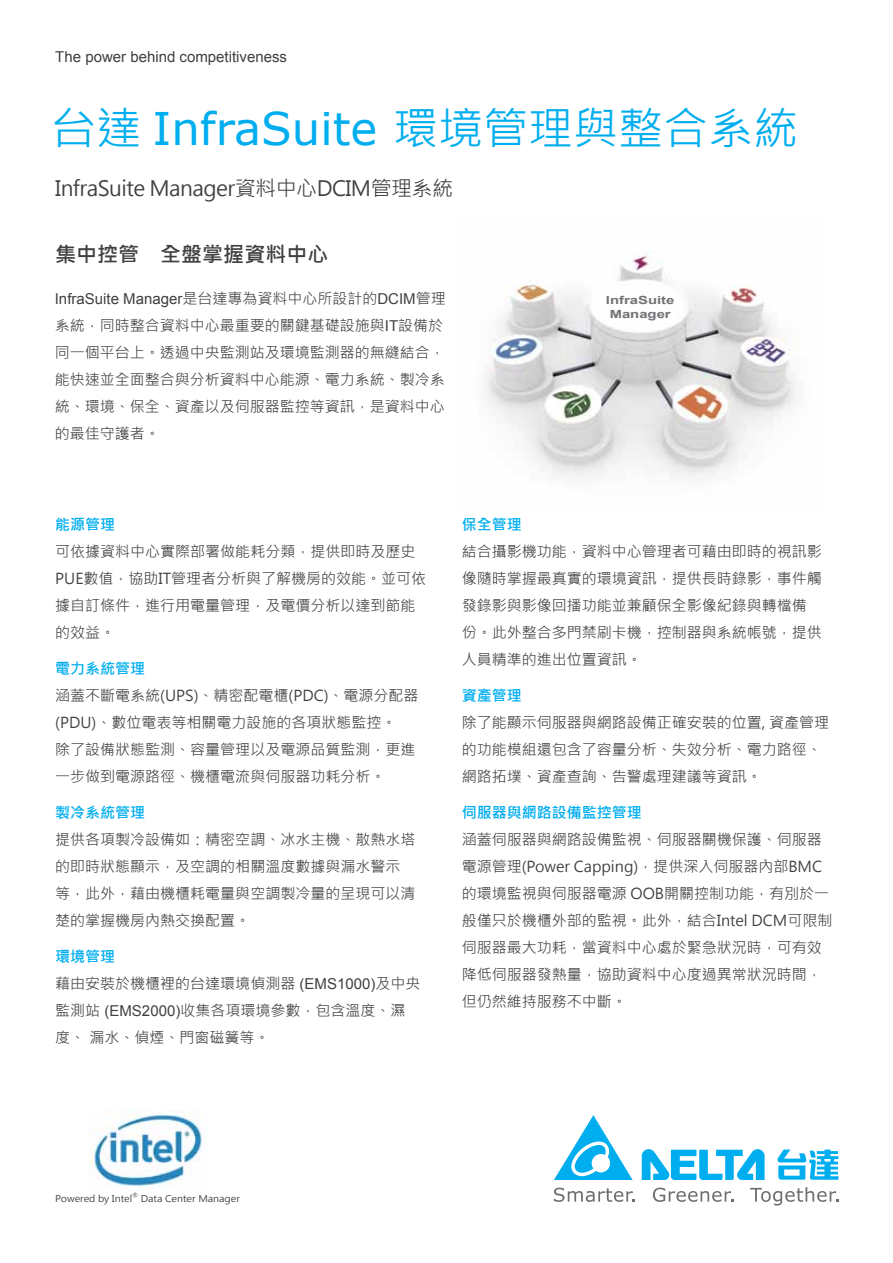
<style>
.page{position:relative;width:893px;height:1263px;background:#fff}
.page>*{position:absolute;margin:0;border:0;box-sizing:border-box;transform-origin:0 0}
.t1{font:45px "Microsoft Jheng Hei";color:#00aeef}
.t2{font:21px "Microsoft Jheng Hei";letter-spacing:-.025em;color:#404042}
.t3{font:700 21px "Microsoft Jheng Hei";color:#404042}
.t4{font:15px/27px "Microsoft Jheng Hei";color:#404042}
.t5{font:15px "Arial";color:#404042}
.t6{font:700 15px "Microsoft Jheng Hei";color:#00aeef}
.t7{font:700 11.25px/13.5px "Arial";color:#717275;text-align:center;scale:1.32 1}
.t8{font:9.15px "Microsoft Jheng Hei";color:#404042;scale:1.07 1}
.t9{font:5.7px "Microsoft Jheng Hei";color:#404042;scale:1.07 1}
.s1{font-family:"Verdana"}
.s2{font-family:"Microsoft Jheng Hei"}
.s3{font-family:"Arial"}
.s4{font-weight:700;color:#00aeef}
</style>
<div class="page">
<img style="left:487px;top:251px;width:312px;height:226px">
<svg style="left:554px;top:1187px;width:81px;height:15px"></svg>
<svg style="left:653px;top:1187px;width:80px;height:15px"></svg>
<svg style="left:750px;top:1187px;width:88px;height:18px"></svg>
<svg style="left:777px;top:1149px;width:61px;height:31px"></svg>
<svg style="left:642px;top:1149px;width:123px;height:31px"></svg>
<svg style="left:554px;top:1115px;width:79px;height:65px"></svg>
<img style="left:89px;top:1111px;width:114px;height:76px">
<p class="t5" style="left:55px;top:47px;width:233px">The power behind competitiveness</p>
<h1 class="t1" style="left:51px;top:100px;width:748px">台達 <span class="s1">InfraSuite</span> 環境管理與整合系統</h1>
<h2 class="t2" style="left:55px;top:175px;width:399px">InfraSuite Manager資料中心DCIM管理系統</h2>
<h2 class="t3" style="left:55px;top:241px;width:274px">集中控管　全盤掌握資料中心</h2>
<p class="t5" style="left:55px;top:289px;width:392px">InfraSuite Manager<span class="s2">是台達專為資料中心所設計的</span>DCIM<span class="s2">管理</span></p>
<p class="t4" style="left:55px;top:312px;width:391px;text-align:justify">系統，同時整合資料中心最重要的關鍵基礎設施與<span class="s3">IT</span>設備於同一個平台上。透過中央監測站及環境監測器的無縫結合，能快速並全面整合與分析資料中心能源、電力系統、製冷系統、環境、保全、資產以及伺服器監控等資訊，是資料中心的最佳守護者。</p>
<p class="t7" style="left:606px;top:294px;width:53px">InfraSuite<br>Manager</p>
<p class="t6" style="left:55px;top:515px;width:61px">能源管理</p>
<p class="t4" style="left:55px;top:538px;width:372px">可依據資料中心實際部署做能耗分類，提供即時及歷史<br>PUE數值，協助IT管理者分析與了解機房的效能。並可依據自訂條件，進行用電量管理，及電價分析以達到節能的效益。</p>
<p class="t6" style="left:55px;top:659px;width:91px">電力系統管理</p>
<p class="t4" style="left:55px;top:682px;width:365px">涵蓋不斷電系統(UPS)、精密配電櫃(PDC)、電源分配器(PDU)、數位電表等相關電力設施的各項狀態監控。<br>除了設備狀態監測、容量管理以及電源品質監測，更進一步做到電源路徑、機櫃電流與伺服器功耗分析。</p>
<p class="t6" style="left:55px;top:803px;width:91px">製冷系統管理</p>
<p class="t4" style="left:55px;top:826px;width:361px">提供各項製冷設備如：精密空調、冰水主機、散熱水塔的即時狀態顯示，及空調的相關溫度數據與漏水警示等，此外，藉由機櫃耗電量與空調製冷量的呈現可以清楚的掌握機房內熱交換配置。</p>
<p class="t4" style="left:55px;top:943px;width:367px"><span class="s4">環境管理<br></span>藉由安裝於機櫃裡的台達環境偵測器 <span class="s3">(EMS1000)</span>及中央監測站 <span class="s3">(EMS2000)</span>收集各項環境參數，包含溫度、濕度、漏水、偵煙、門窗磁簧等。</p>
<p class="t6" style="left:462px;top:515px;width:61px">保全管理</p>
<p class="t4" style="left:462px;top:538px;width:361px">結合攝影機功能，資料中心管理者可藉由即時的視訊影像隨時掌握最真實的環境資訊，提供長時錄影，事件觸發錄影與影像回播功能並兼顧保全影像紀錄與轉檔備份。此外整合多門禁刷卡機，控制器與系統帳號，提供人員精準的進出位置資訊。</p>
<p class="t6" style="left:462px;top:686px;width:61px">資產管理</p>
<p class="t4" style="left:462px;top:709px;width:369px">除了能顯示伺服器與網路設備正確安裝的位置, 資產管理的功能模組還包含了容量分析、失效分析、電力路徑、網路拓墣、資產查詢、告警處理建議等資訊。</p>
<p class="t6" style="left:462px;top:803px;width:181px">伺服器與網路設備監控管理</p>
<p class="t4" style="left:462px;top:826px;width:372px">涵蓋伺服器與網路設備監視、伺服器關機保護、伺服器電源管理(Power Capping)，提供深入伺服器內部BMC的環境監視與伺服器電源 OOB開關控制功能，有別於一般僅只於機櫃外部的監視。此外，結合Intel DCM可限制伺服器最大功耗，當資料中心處於緊急狀況時，可有效降低伺服器發熱量，協助資料中心度過異常狀況時間，但仍然維持服務不中斷。</p>
<p class="t8" style="left:55px;top:1193px;width:73px">Powered by Intel</p>
<p class="t9" style="left:132px;top:1191px;width:7px">®</p>
<p class="t8" style="left:141px;top:1193px;width:94px">Data Center Manager</p>
</div>
